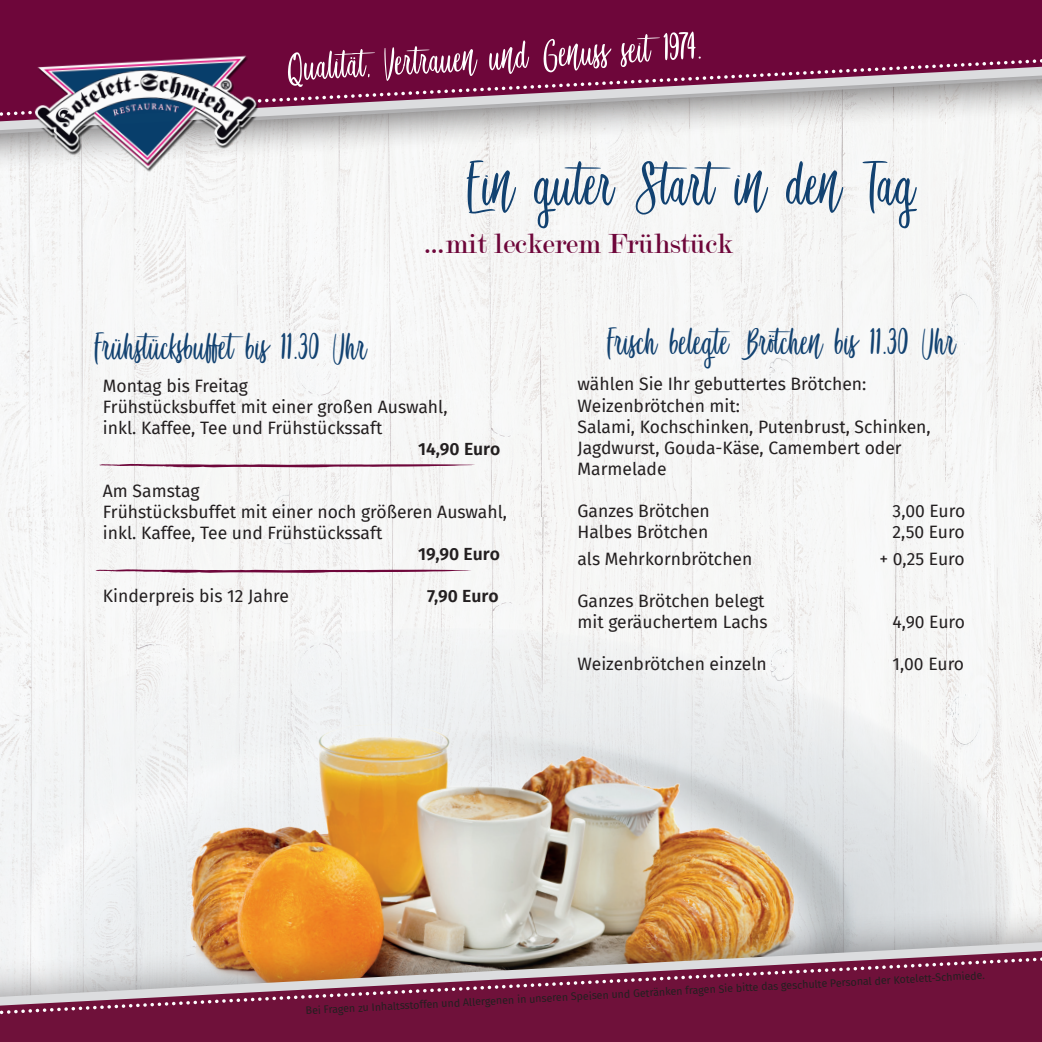
<style>
.page{position:relative;width:1042px;height:1042px;background:#fff}
.page>*{position:absolute;margin:0;border:0;box-sizing:border-box;transform-origin:0 0}
.t1{font:80.67px "Awesome Birds";color:#124271}
.t2{font:51.1px "Awesome Birds";color:#fff}
.t3{font:49px "Awesome Birds";color:#124271}
.t4{font:29.75px "Modern";color:#6e063a}
.t5{font:17.5px/21px "Fira Sans";color:#231f20}
.t6{font:600 17.5px "Fira Sans";color:#231f20}
.t7{font:10.67px "Fira Sans";color:#231f20}
</style>
<div class="page">
<img style="left:0;top:175px;width:1038px;height:343px">
<div style="left:0;top:518px;width:1039px;height:304px;background:#f6f7f6"></div>
<img style="left:1038px;top:175px;width:4px;height:346px">
<img style="left:1039px;top:518px;width:3px;height:304px">
<img style="left:0;top:606px;width:1030px;height:216px">
<img style="left:159px;top:627px;width:670px;height:195px">
<svg style="left:97px;top:464px;width:380px;height:3px"></svg>
<svg style="left:93px;top:569px;width:380px;height:4px"></svg>
<img style="left:0;top:172px;width:293px;height:33px">
<div style="left:0;top:0;width:1042px;height:172px;background:#f6f6f6"></div>
<svg style="left:0;top:119px;width:1040px;height:20px"></svg>
<div style="left:0;top:822px;width:1042px;height:220px;background:#231f20;opacity:.51"></div>
<svg style="left:0;top:856px;width:1042px;height:186px"></svg>
<svg style="left:0;top:0;width:1042px;height:119px"></svg>
<img style="left:22px;top:44px;width:251px;height:137px">
<img style="left:0;top:890px;width:1042px;height:127px">
<svg style="left:94px;top:332px;width:19px;height:32px"></svg>
<svg style="left:124px;top:332px;width:13px;height:27px"></svg>
<svg style="left:161px;top:332px;width:31px;height:29px"></svg>
<svg style="left:206px;top:332px;width:22px;height:31px"></svg>
<svg style="left:246px;top:332px;width:17px;height:27px"></svg>
<svg style="left:281px;top:332px;width:16px;height:27px"></svg>
<svg style="left:309px;top:332px;width:10px;height:27px"></svg>
<svg style="left:333px;top:332px;width:35px;height:32px"></svg>
<svg style="left:466px;top:160px;width:29px;height:53px"></svg>
<svg style="left:534px;top:178px;width:22px;height:50px"></svg>
<svg style="left:584px;top:174px;width:31px;height:31px"></svg>
<div style="left:636px;top:161px;width:70px;height:53px;background:#f6f7f6"></div>
<svg style="left:734px;top:175px;width:12px;height:30px"></svg>
<div style="left:786px;top:161px;width:35px;height:44px;background:#f6f7f6"></div>
<div style="left:862px;top:161px;width:55px;height:67px;background:#f6f6f6"></div>
<div style="left:384px;top:47px;width:96px;height:37px;background:#6e063a"></div>
<div style="left:514px;top:39px;width:71px;height:36px;background:#6e063a"></div>
<div style="left:628px;top:32px;width:78px;height:33px;background:#6e063a"></div>
<svg style="left:607px;top:327px;width:24px;height:33px"></svg>
<svg style="left:637px;top:328px;width:21px;height:27px"></svg>
<div style="left:669px;top:328px;width:61px;height:41px;background:#f6f7f6"></div>
<svg style="left:741px;top:328px;width:69px;height:33px"></svg>
<svg style="left:835px;top:328px;width:16px;height:27px"></svg>
<svg style="left:870px;top:328px;width:15px;height:26px"></svg>
<svg style="left:898px;top:328px;width:9px;height:26px"></svg>
<svg style="left:922px;top:328px;width:35px;height:32px"></svg>
<div style="left:287px;top:49px;width:90px;height:41px;background:#6e063a"></div>
<h2 class="t2" style="left:412px;top:41px;width:285px;rotate:-3deg">▼ ◆ ■ ◆■ ■◆▲▲ ▼ ✔</h2>
<h2 class="t2" style="left:319px;top:49px;width:394px;rotate:-3deg">◆●▼▼ ▼ ◆■ ◆■ ■◆▲▲ ▲▼ ✔</h2>
<h3 class="t3" style="left:112px;top:327px;width:198px">✓▲▼✓▲◆ ▼ ▲ ✓</h3>
<h1 class="t1" style="left:493px;top:153px;width:350px">■ ◆▼ ▼ ▼ ■ ■</h1>
<h3 class="t4" style="left:425px;top:228px;width:309px">...mit leckerem Frühstück</h3>
<h3 class="t3" style="left:630px;top:323px;width:268px">▲ ●▼ ▼■ ▲ ✓</h3>
<p class="t5" style="left:103px;top:375px;width:346px">Montag bis Freitag<br>Frühstücksbuffet mit einer großen Auswahl, inkl. Kaffee, Tee und Frühstückssaft</p>
<p class="t6" style="left:418px;top:434px;width:84px">14,90 Euro</p>
<p class="t5" style="left:103px;top:480px;width:406px">Am Samstag<br>Frühstücksbuffet mit einer noch größeren Auswahl, inkl. Kaffee, Tee und Frühstückssaft</p>
<p class="t6" style="left:418px;top:539px;width:83px">19,90 Euro</p>
<p class="t5" style="left:103px;top:585px;width:188px">Kinderpreis bis 12 Jahre</p>
<p class="t6" style="left:427px;top:581px;width:73px">7,90 Euro</p>
<p class="t5" style="left:577px;top:373px;width:355px">wählen Sie Ihr gebuttertes Brötchen:<br>Weizenbrötchen mit:<br>Salami, Kochschinken, Putenbrust, Schinken,<br>Jagdwurst, Gouda-Käse, Camembert oder<br>Marmelade</p>
<p class="t5" style="left:577px;top:499px;width:134px">Ganzes Brötchen</p>
<p class="t5" style="left:892px;top:499px;width:74px">3,00 Euro</p>
<p class="t5" style="left:577px;top:520px;width:132px">Halbes Brötchen</p>
<p class="t5" style="left:892px;top:520px;width:73px">2,50 Euro</p>
<p class="t5" style="left:577px;top:548px;width:176px">als Mehrkornbrötchen</p>
<p class="t5" style="left:879px;top:548px;width:87px">+ 0,25 Euro</p>
<p class="t5" style="left:577px;top:590px;width:192px">Ganzes Brötchen belegt mit geräuchertem Lachs</p>
<p class="t5" style="left:892px;top:611px;width:74px">4,90 Euro</p>
<p class="t5" style="left:577px;top:653px;width:191px">Weizenbrötchen einzeln</p>
<p class="t5" style="left:892px;top:653px;width:73px">1,00 Euro</p>
<p class="t7" style="left:305px;top:1002px;width:682px;rotate:-3deg">Bei Fragen zu Inhaltsstoffen und Allergenen in unseren Speisen und Getränken fragen Sie bitte das geschulte Personal der Kotelett-Schmiede.</p>
</div>
